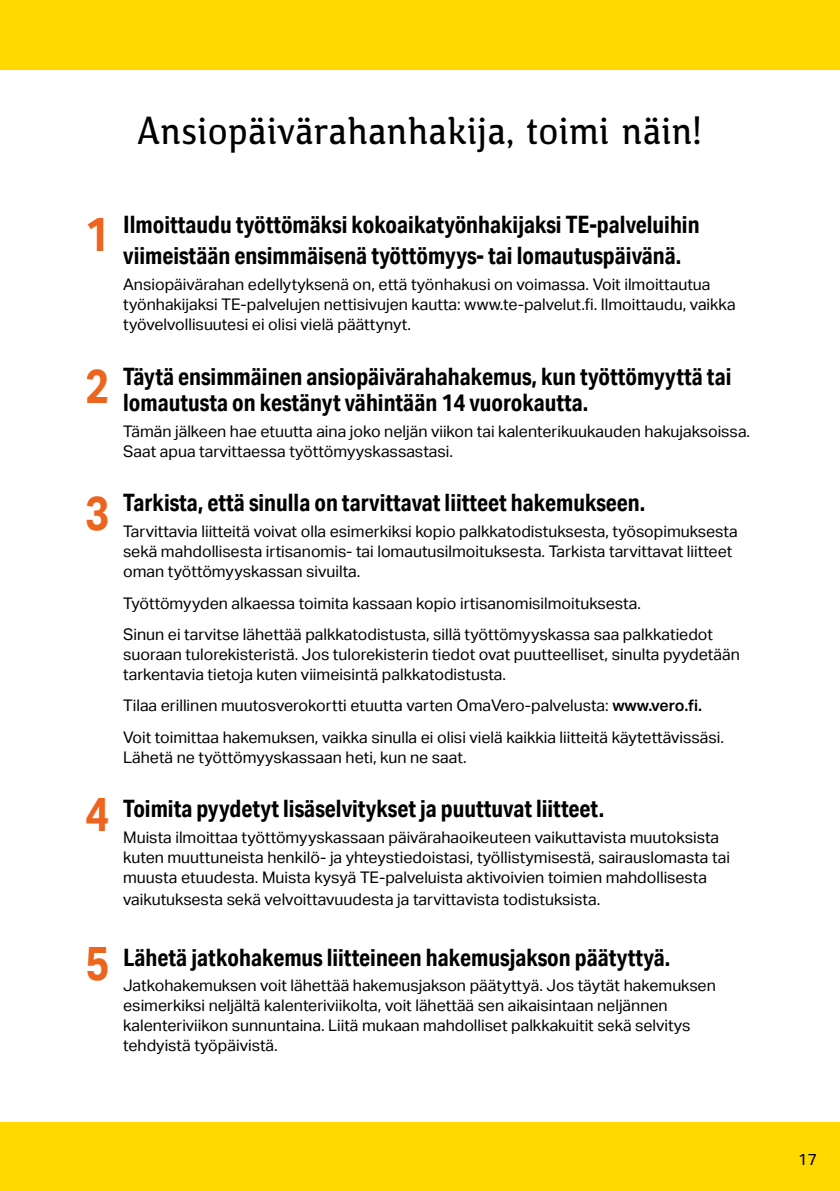
<style>
.page{position:relative;width:840px;height:1191px;background:#fff}
.page>*{position:absolute;margin:0;border:0;box-sizing:border-box;transform-origin:0 0}
.t1{font:40px "Calendula";letter-spacing:.01em;color:#000}
.t2{font:700 24px/31.6px "Aktiv Grotesk Cd";color:#000}
.t3{font:16px/20px "Aktiv Grotesk";color:#000}
.s1{font-size:48px;color:#ec641d}
.s2{font-weight:600}
</style>
<div class="page">
<div style="left:0;top:1123px;width:839px;height:68px;background:#ffd900"></div>
<div style="left:0;top:0;width:839px;height:69px;background:#ffd900"></div>
<h1 class="t1" style="left:137px;top:106px;width:566px">Ansiopäivärahanhakija, toimi näin!</h1>
<h2 class="t2" style="left:123px;top:208px;width:577px;text-indent:-38px"><span class="s1">1</span> Ilmoittaudu työttömäksi kokoaikatyönhakijaksi TE-palveluihin viimeistään ensimmäisenä työttömyys- tai lomautuspäivänä.</h2>
<p class="t3" style="left:123px;top:275px;width:613px">Ansiopäivärahan edellytyksenä on, että työnhakusi on voimassa. Voit ilmoittautua työnhakijaksi TE-palvelujen nettisivujen kautta: www.te-palvelut.fi. Ilmoittaudu, vaikka työvelvollisuutesi ei olisi vielä päättynyt.</p>
<h2 class="t2" style="left:123px;top:363px;width:609px;line-height:26px;text-indent:-38px"><span class="s1">2</span> Täytä ensimmäinen ansiopäivärahahakemus, kun työttömyyttä tai lomautusta on kestänyt vähintään 14 vuorokautta.</h2>
<p class="t3" style="left:123px;top:421px;width:628px">Tämän jälkeen hae etuutta aina joko neljän viikon tai kalenterikuukauden hakujaksoissa.<br>Saat apua tarvittaessa työttömyyskassastasi.</p>
<h2 class="t2" style="left:85px;top:487px;width:561px"><span class="s1">3</span> Tarkista, että sinulla on tarvittavat liitteet hakemukseen.</h2>
<p class="t3" style="left:123px;top:521px;width:615px">Tarvittavia liitteitä voivat olla esimerkiksi kopio palkkatodistuksesta, työsopimuksesta sekä mahdollisesta irtisanomis- tai lomautusilmoituksesta. Tarkista tarvittavat liitteet oman työttömyyskassan sivuilta.</p>
<p class="t3" style="left:123px;top:587px;width:591px;line-height:31.4px">Työttömyyden alkaessa toimita kassaan kopio irtisanomisilmoituksesta.<br>Sinun ei tarvitse lähettää palkkatodistusta, sillä työttömyyskassa saa palkkatiedot</p>
<p class="t3" style="left:123px;top:644px;width:618px">suoraan tulorekisteristä. Jos tulorekisterin tiedot ovat puutteelliset, sinulta pyydetään tarkentavia tietoja kuten viimeisintä palkkatodistusta.</p>
<p class="t3" style="left:123px;top:690px;width:602px;line-height:31.4px">Tilaa erillinen muutosverokortti etuutta varten OmaVero-palvelusta: <span class="s2">www.vero.fi.<br></span>Voit toimittaa hakemuksen, vaikka sinulla ei olisi vielä kaikkia liitteitä käytettävissäsi.</p>
<p class="t3" style="left:123px;top:747px;width:345px">Lähetä ne työttömyyskassaan heti, kun ne saat.</p>
<h2 class="t2" style="left:85px;top:792px;width:520px"><span class="s1">4</span> Toimita pyydetyt lisäselvitykset ja puuttuvat liitteet.</h2>
<p class="t3" style="left:123px;top:827px;width:608px">Muista ilmoittaa työttömyyskassaan päivärahaoikeuteen vaikuttavista muutoksista kuten muuttuneista henkilö- ja yhteystiedoistasi, työllistymisestä, sairauslomasta tai muusta etuudesta. Muista kysyä TE-palveluista aktivoivien toimien mahdollisesta</p>
<p class="t3" style="left:123px;top:889px;width:478px">vaikutuksesta sekä velvoittavuudesta ja tarvittavista todistuksista.</p>
<h2 class="t2" style="left:85px;top:941px;width:586px"><span class="s1">5</span> Lähetä jatkohakemus liitteineen hakemusjakson päätyttyä.</h2>
<p class="t3" style="left:123px;top:975px;width:594px">Jatkohakemuksen voit lähettää hakemusjakson päätyttyä. Jos täytät hakemuksen esimerkiksi neljältä kalenteriviikolta, voit lähettää sen aikaisintaan neljännen kalenteriviikon sunnuntaina. Liitä mukaan mahdolliset palkkakuitit sekä selvitys tehdyistä työpäivistä.</p>
<p class="t3" style="left:797px;top:1148px;width:20px">17</p>
</div>
